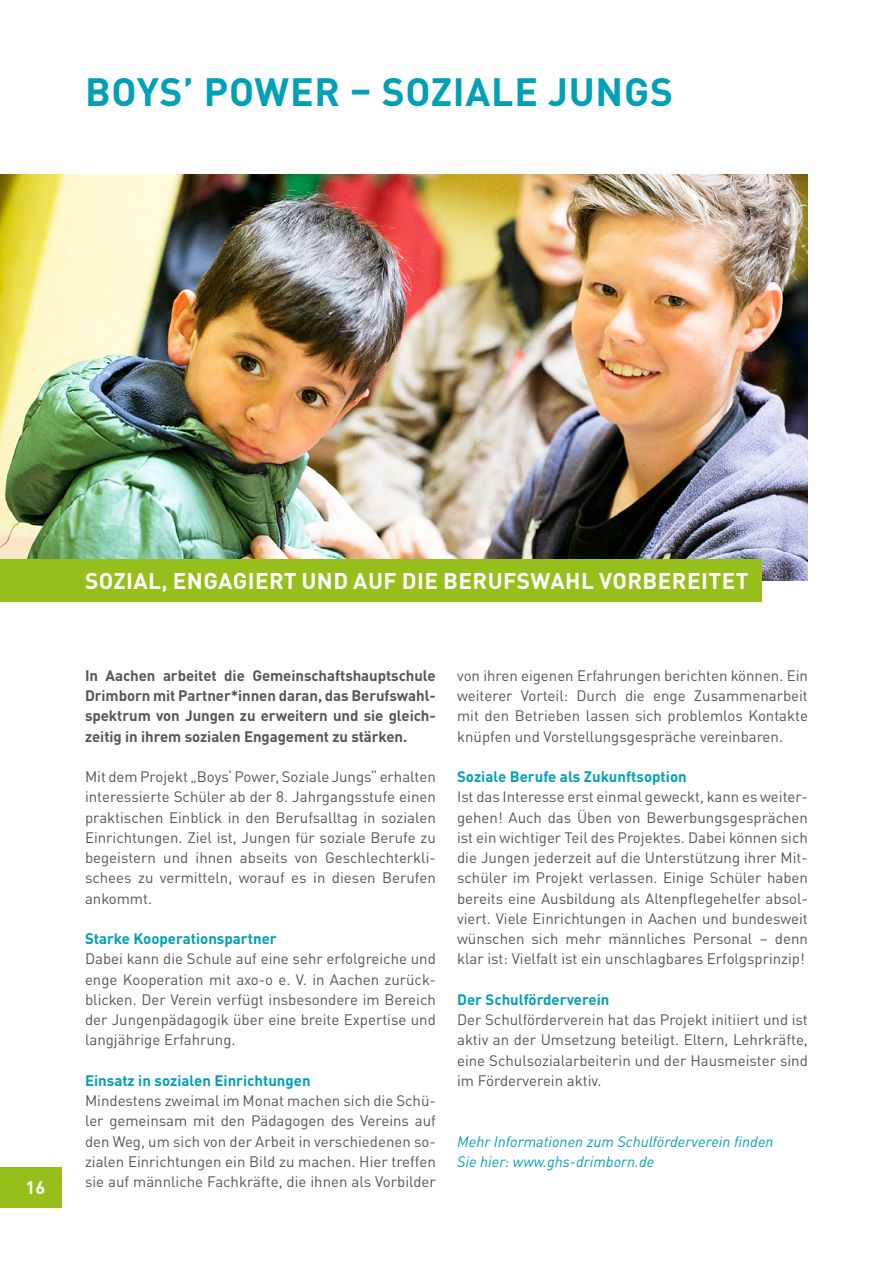
<style>
.page{position:relative;width:893px;height:1263px;background:#fff}
.page>*{position:absolute;margin:0;border:0;box-sizing:border-box;transform-origin:0 0}
.t1{font:700 39px "DIN Pro";letter-spacing:.02em;color:#00a0b7}
.t2{font:700 22.5px "DIN Pro";letter-spacing:.02em;color:#fff}
.t3{font:700 18px "DIN Pro";color:#fff}
.t4{font:15px/20.2px "DIN Pro";color:#565656;text-align:justify}
.t5{font:700 15px/20.2px "DIN Pro";letter-spacing:-.005em;color:#565656;text-align:justify}
.t6{font:700 15px "DIN Pro";color:#00a0b7}
.t7{font:italic 15px/20.2px "DIN Pro";color:#00a0b7}
</style>
<div class="page">
<div style="left:0;top:1167px;width:62px;height:40px;background:#97bf1b"></div>
<img style="left:0;top:175px;width:808px;height:405px">
<div style="left:0;top:559px;width:761px;height:43px;background:#97bf1b"></div>
<h1 class="t1" style="left:85px;top:62px;width:590px">BOYS’ POWER – SOZIALE JUNGS</h1>
<p class="t3" style="left:26px;top:1173px;width:21px">16</p>
<h2 class="t2" style="left:85px;top:563px;width:665px">SOZIAL, ENGAGIERT UND AUF DIE BERUFSWAHL VORBEREITET</h2>
<p class="t5" style="left:85px;top:664px;width:352px">In Aachen arbeitet die Gemeinschaftshauptschule Drimborn mit Partner*innen daran, das Berufswahl&shy;spektrum von Jungen zu erweitern und sie gleich&shy;zeitig in ihrem sozialen Engagement zu stärken.</p>
<p class="t4" style="left:85px;top:766px;width:352px">Mit dem Projekt „Boys‘ Power, Soziale Jungs“ erhalten interessierte Schüler ab der 8. Jahrgangsstufe einen praktischen Einblick in den Berufsalltag in sozialen Einrichtungen. Ziel ist, Jungen für soziale Berufe zu begeistern und ihnen abseits von Geschlechterkli&shy;schees zu vermitteln, worauf es in diesen Berufen ankommt.</p>
<p class="t6" style="left:85px;top:927px;width:193px">Starke Kooperationspartner</p>
<p class="t4" style="left:85px;top:948px;width:352px">Dabei kann die Schule auf eine sehr erfolgreiche und enge Kooperation mit axo-o e. V. in Aachen zurück&shy;blicken. Der Verein verfügt insbesondere im Bereich der Jungenpädagogik über eine breite Expertise und langjährige Erfahrung.</p>
<p class="t6" style="left:85px;top:1069px;width:227px">Einsatz in sozialen Einrichtungen</p>
<p class="t4" style="left:85px;top:1090px;width:352px">Mindestens zweimal im Monat machen sich die Schü&shy;ler gemeinsam mit den Pädagogen des Vereins auf den Weg, um sich von der Arbeit in verschiedenen so&shy;zialen Einrichtungen ein Bild zu machen. Hier treffen sie auf männliche Fachkräfte, die ihnen als Vorbilder</p>
<p class="t4" style="left:457px;top:664px;width:352px">von ihren eigenen Erfahrungen berichten können. Ein weiterer Vorteil: Durch die enge Zusammenarbeit mit den Betrieben lassen sich problemlos Kontakte knüpfen und Vorstellungsgespräche vereinbaren.</p>
<p class="t6" style="left:457px;top:765px;width:231px">Soziale Berufe als Zukunftsoption</p>
<p class="t4" style="left:457px;top:786px;width:352px">Ist das Interesse erst einmal geweckt, kann es weiter&shy;gehen! Auch das Üben von Bewerbungsgesprächen ist ein wichtiger Teil des Projektes. Dabei können sich die Jungen jederzeit auf die Unterstützung ihrer Mit&shy;schüler im Projekt verlassen. Einige Schüler haben bereits eine Ausbildung als Altenpflegehelfer absol&shy;viert. Viele Einrichtungen in Aachen und bundesweit wünschen sich mehr männliches Personal – denn klar ist: Vielfalt ist ein unschlagbares Erfolgsprinzip!</p>
<p class="t6" style="left:457px;top:988px;width:154px">Der Schulförderverein</p>
<p class="t4" style="left:457px;top:1009px;width:352px">Der Schulförderverein hat das Projekt initiiert und ist aktiv an der Umsetzung beteiligt. Eltern, Lehrkräfte, eine Schulsozialarbeiterin und der Hausmeister sind im Förderverein aktiv.</p>
<p class="t7" style="left:457px;top:1130px;width:318px">Mehr Informationen zum Schulförderverein finden<br>Sie hier: www.ghs-drimborn.de</p>
</div>
